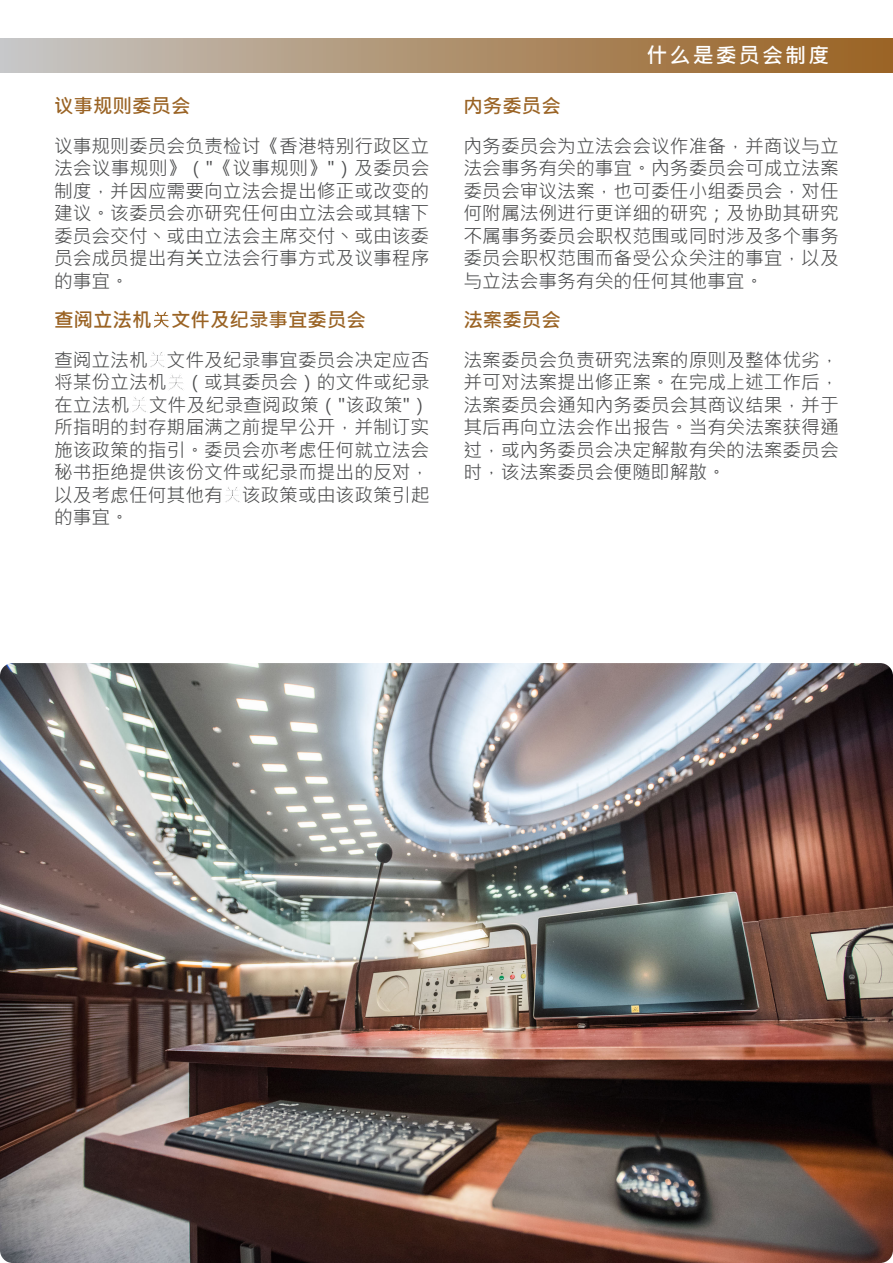
<style>
.page{position:relative;width:893px;height:1263px;background:#fff}
.page>*{position:absolute;margin:0;border:0;box-sizing:border-box;transform-origin:0 0}
.t1{font:700 21px "Microsoft Jheng Hei";letter-spacing:.1em;color:#fff}
.Text_14pt{font:700 19.5px "Microsoft Jheng Hei";color:#9a6324}
.Text_14pt-2{font:18.75px/22.5px "Microsoft Jheng Hei";color:#4b4c4d;text-align:justify}
.s1{font-family:"Meiryo"}
</style>
<div class="page">
<div style="left:0;top:38px;width:893px;height:34px;background:linear-gradient(to right,#c6c5c3,#99601f)"></div>
<img style="left:0;top:663px;width:893px;height:600px">
<p class="Text_14pt" style="left:54px;top:94px;width:138px">议事规则委员会</p>
<p class="Text_14pt-2" style="left:54px;top:135px;width:377px">议事规则委员会负责检讨《香港特别行政区立法会议事规则》（"《议事规则》"）及委员会制度，并因应需要向立法会提出修正或改变的建议。该委员会亦研究任何由立法会或其辖下委员会交付丶或由立法会主席交付丶或由该委员会成员提出有<span class="s1">关</span>立法会行事方式及议事程序的事宜。</p>
<p class="Text_14pt" style="left:54px;top:308px;width:313px">查阅立法机<span class="s1">关</span>文件及纪录事宜委员会</p>
<p class="Text_14pt-2" style="left:54px;top:349px;width:377px">查阅立法机<span class="s1">关</span>文件及纪录事宜委员会决定应否将某份立法机<span class="s1">关</span>（或其委员会）的文件或纪录在立法机<span class="s1">关</span>文件及纪录查阅政策（"该政策"）所指明的封存期届满之前提早公开，并制订实施该政策的指引。委员会亦考虑任何就立法会秘书拒绝提供该份文件或纪录而提出的反对，以及考虑任何其他有<span class="s1">关</span>该政策或由该政策引起的事宜。</p>
<p class="t1" style="left:646px;top:42px;width:184px">什么是委员会制度</p>
<p class="Text_14pt" style="left:463px;top:94px;width:99px">内务委员会</p>
<p class="Text_14pt-2" style="left:463px;top:135px;width:377px">內务委员会为立法会会议作准备，并商议与立法会事务有关的事宜。內务委员会可成立法案委员会审议法案，也可委任小组委员会，对任何附属法例进行更详细的研究；及协助其研究不属事务委员会职权范围或同时涉及多个事务委员会职权范围而备受公众关注的事宜，以及与立法会事务有关的任何其他事宜。</p>
<p class="Text_14pt" style="left:463px;top:308px;width:99px">法案委员会</p>
<p class="Text_14pt-2" style="left:463px;top:349px;width:377px">法案委员会负责研究法案的原则及整体优劣，并可对法案提出修正案。在完成上述工作后，法案委员会通知內务委员会其商议结果，并于其后再向立法会作出报告。当有关法案获得通过，或內务委员会决定解散有关的法案委员会时，该法案委员会便随即解散。</p>
</div>
